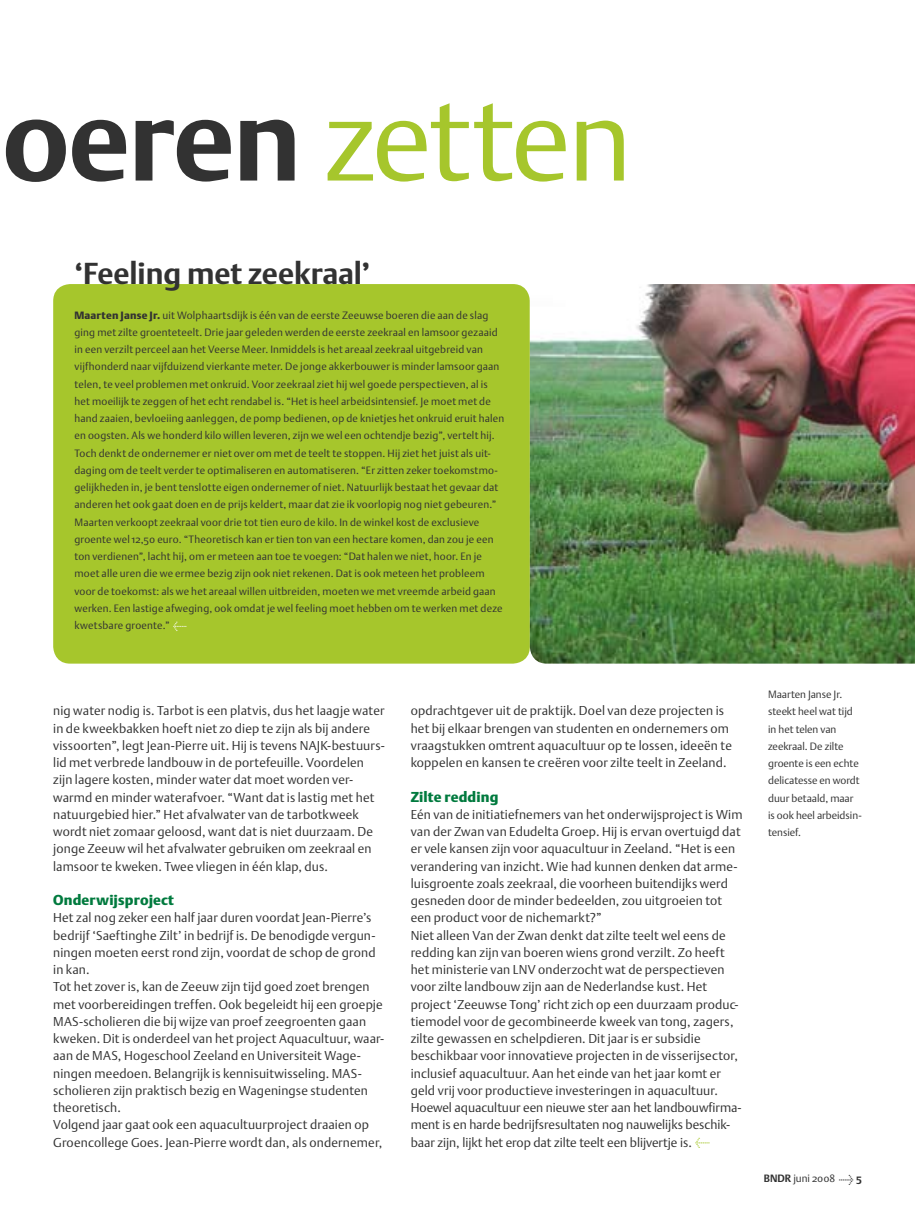
<style>
.page{position:relative;width:915px;height:1212px;background:#fff}
.page>*{position:absolute;margin:0;border:0;box-sizing:border-box;transform-origin:0 0}
.t1{font:300 115.5px "DTL Argo ST";letter-spacing:-.025em;color:#a6c62c}
.t2{font:700 30px "DTL Argo ST";letter-spacing:-.005em;color:#323232}
.t3{font:900 14.25px "DTL Argo ST";letter-spacing:.01em;color:#007a3e}
.t4{font:300 12.75px/17.2px "DTL Argo ST";letter-spacing:.01em;color:#323232}
.t5{font:300 10.5px/17.2px "DTL Argo ST";letter-spacing:.015em;color:#323232}
.s1{font-weight:700;color:#323232}
.s2{font-weight:900}
.s3{font-weight:700}
</style>
<div class="page">
<div style="left:53px;top:284px;width:476px;height:380px;background:#a6c62c;border-radius:17px"></div>
<img style="left:529px;top:284px;width:385px;height:380px">
<h1 class="t1" style="left:2px;top:71px;width:631px"><span class="s1">oeren</span> zetten</h1>
<h2 class="t2" style="left:74px;top:256px;width:297px">‘Feeling met zeekraal’</h2>
<p class="t5" style="left:74px;top:306px;width:431px"><span class="s2">Maarten Janse Jr.</span> uit Wolphaartsdijk is één van de eerste Zeeuwse boeren die aan de slag ging met zilte groenteteelt. Drie jaar geleden werden de eerste zeekraal en lamsoor gezaaid in een verzilt perceel aan het Veerse Meer. Inmiddels is het areaal zeekraal uitgebreid van vijfhonderd naar vijfduizend vierkante meter. De jonge akkerbouwer is minder lamsoor gaan telen, te veel problemen met onkruid. Voor zeekraal ziet hij wel goede perspectieven, al is het moeilijk te zeggen of het echt rendabel is. “Het is heel arbeidsintensief. Je moet met de hand zaaien, bevloeiing aanleggen, de pomp bedienen, op de knietjes het onkruid eruit halen en oogsten. Als we honderd kilo willen leveren, zijn we wel een ochtendje bezig”, vertelt hij.<br>Toch denkt de ondernemer er niet over om met de teelt te stoppen. Hij ziet het juist als uit&shy;daging om de teelt verder te optimaliseren en automatiseren. “Er zitten zeker toekomstmo&shy;gelijkheden in, je bent tenslotte eigen ondernemer of niet. Natuurlijk bestaat het gevaar dat anderen het ook gaat doen en de prijs keldert, maar dat zie ik voorlopig nog niet gebeuren.” Maarten verkoopt zeekraal voor drie tot tien euro de kilo. In de winkel kost de exclusieve groente wel 12,50 euro. “Theoretisch kan er tien ton van een hectare komen, dan zou je een ton verdienen”, lacht hij, om er meteen aan toe te voegen: “Dat halen we niet, hoor. En je moet alle uren die we ermee bezig zijn ook niet rekenen. Dat is ook meteen het probleem voor de toekomst: als we het areaal willen uitbreiden, moeten we met vreemde arbeid gaan werken. Een lastige afweging, ook omdat je wel feeling moet hebben om te werken met deze kwetsbare groente.”</p>
<p class="t4" style="left:53px;top:702px;width:333px">nig water nodig is. Tarbot is een platvis, dus het laagje water in de kweekbakken hoeft niet zo diep te zijn als bij andere vissoorten”, legt Jean-Pierre uit. Hij is tevens NAJK-bestuurs&shy;lid met verbrede landbouw in de portefeuille. Voordelen zijn lagere kosten, minder water dat moet worden ver&shy;warmd en minder waterafvoer. “Want dat is lastig met het natuurgebied hier.” Het afvalwater van de tarbotkweek wordt niet zomaar geloosd, want dat is niet duurzaam. De jonge Zeeuw wil het afvalwater gebruiken om zeekraal en lamsoor te kweken. Twee vliegen in één klap, dus.</p>
<p class="t3" style="left:53px;top:891px;width:122px">Onderwijsproject</p>
<p class="t4" style="left:53px;top:909px;width:332px">Het zal nog zeker een half jaar duren voordat Jean-Pierre’s bedrijf ‘Saeftinghe Zilt’ in bedrijf is. De benodigde vergun&shy;ningen moeten eerst rond zijn, voordat de schop de grond in kan.<br>Tot het zover is, kan de Zeeuw zijn tijd goed zoet brengen met voorbereidingen treffen. Ook begeleidt hij een groepje MAS-scholieren die bij wijze van proef zeegroenten gaan kweken. Dit is onderdeel van het project Aquacultuur, waar&shy;aan de MAS, Hogeschool Zeeland en Universiteit Wage&shy;ningen meedoen. Belangrijk is kennisuitwisseling. MAS&shy;scholieren zijn praktisch bezig en Wageningse studenten theoretisch.<br>Volgend jaar gaat ook een aquacultuurproject draaien op Groencollege Goes. Jean-Pierre wordt dan, als ondernemer,</p>
<p class="t4" style="left:410px;top:702px;width:323px">opdrachtgever uit de praktijk. Doel van deze projecten is het bij elkaar brengen van studenten en ondernemers om vraagstukken omtrent aquacultuur op te lossen, ideeën te koppelen en kansen te creëren voor zilte teelt in Zeeland.</p>
<p class="t3" style="left:410px;top:788px;width:89px">Zilte redding</p>
<p class="t4" style="left:410px;top:806px;width:333px">Eén van de initiatiefnemers van het onderwijsproject is Wim van der Zwan van Edudelta Groep. Hij is ervan overtuigd dat er vele kansen zijn voor aquacultuur in Zeeland. “Het is een verandering van inzicht. Wie had kunnen denken dat arme&shy;luisgroente zoals zeekraal, die voorheen buitendijks werd gesneden door de minder bedeelden, zou uitgroeien tot een product voor de nichemarkt?”<br>Niet alleen Van der Zwan denkt dat zilte teelt wel eens de redding kan zijn van boeren wiens grond verzilt. Zo heeft het ministerie van LNV onderzocht wat de perspectieven voor zilte landbouw zijn aan de Nederlandse kust. Het project ‘Zeeuwse Tong’ richt zich op een duurzaam produc&shy;tiemodel voor de gecombineerde kweek van tong, zagers, zilte gewassen en schelpdieren. Dit jaar is er subsidie beschikbaar voor innovatieve projecten in de visserijsector, inclusief aquacultuur. Aan het einde van het jaar komt er geld vrij voor productieve investeringen in aquacultuur.<br>Hoewel aquacultuur een nieuwe ster aan het landbouwfirma&shy;ment is en harde bedrijfsresultaten nog nauwelijks beschik&shy;baar zijn, lijkt het erop dat zilte teelt een blijvertje is.</p>
<p class="t5" style="left:767px;top:686px;width:95px">Maarten Janse Jr. steekt heel wat tijd in het telen van zeekraal. De zilte groente is een echte delicatesse en wordt duur betaald, maar is ook heel arbeidsin&shy;tensief.</p>
<p class="t5" style="left:763px;top:1169px;width:73px"><span class="s3">BNDR</span> juni 2008</p>
</div>
